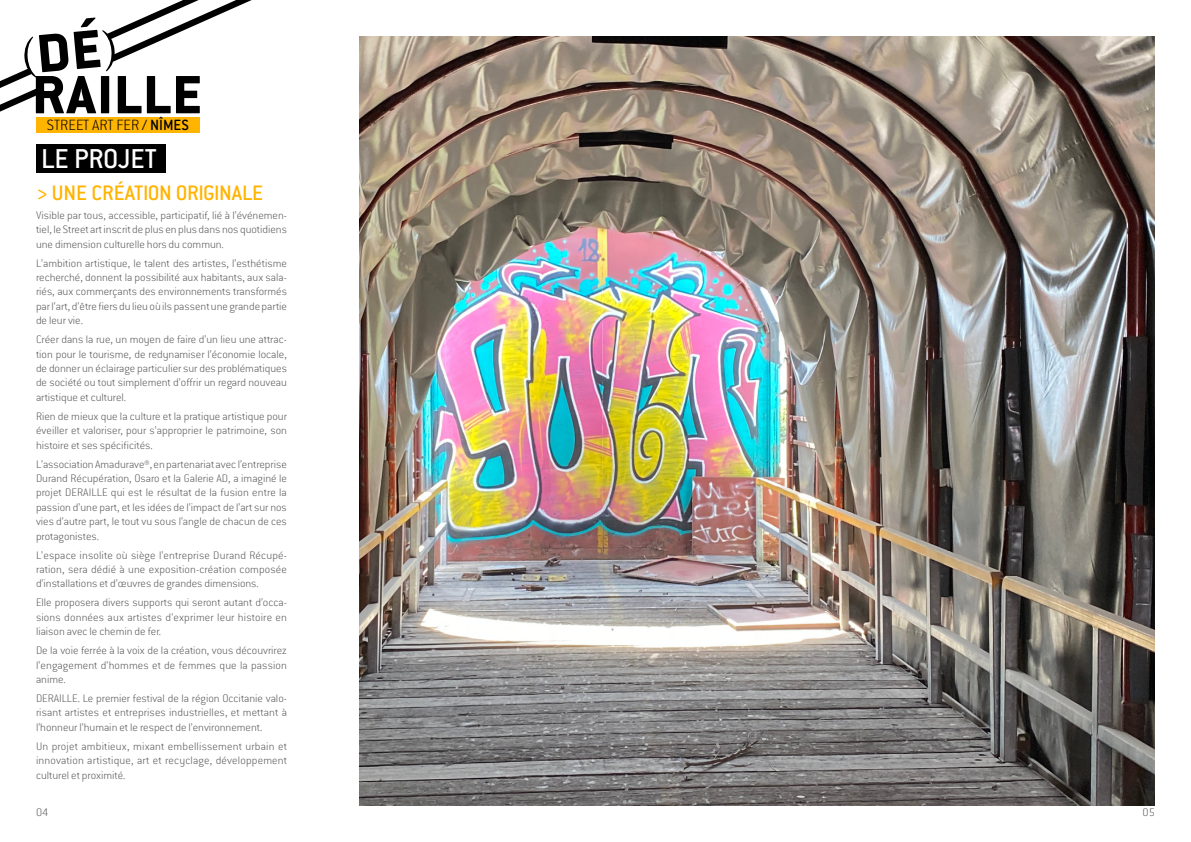
<style>
.page{position:relative;width:1191px;height:842px;background:#fff}
.page>*{position:absolute;margin:0;border:0;box-sizing:border-box;transform-origin:0 0}
.t1{font:800 59.2px "Conduit ITC";letter-spacing:.02em;color:#000}
.t2{font:47.6px "Adobe Garamond Pro";color:#000}
.t3{font:500 30px "Conduit ITC";color:#fff}
.t4{font:500 23px "Conduit ITC";color:#ffb400}
.t5{font:200 16.3px "Conduit ITC";color:#000}
.t6{font:200 12px/14.4px "Conduit ITC";color:#58585a;text-align:justify}
.s1{font-family:"Conduit ITC";font-weight:800;font-size:59.2px}
.s2{font-weight:500}
</style>
<div class="page">
<div style="left:36px;top:145px;width:129px;height:28px;background:#000"></div>
<div style="left:36px;top:117px;width:164px;height:16px;background:#ffb400"></div>
<svg style="left:0;top:68px;width:40px;height:44px"></svg>
<svg style="left:106px;top:0;width:146px;height:62px"></svg>
<img style="left:359px;top:36px;width:796px;height:770px">
<p class="t2" style="left:18px;top:30px;width:99px;rotate:-5deg">(<span class="s1">DÉ</span>)</p>
<p class="t1" style="left:32px;top:59px;width:171px">RAILLE</p>
<p class="t5" style="left:47px;top:115px;width:126px">street art fer / <span class="s2">NÎMES</span></p>
<p class="t3" style="left:41px;top:140px;width:48px">LE PROJET</p>
<p class="t4" style="left:36px;top:179px;width:67px">&gt; UNE CRÉATION</p>
<p class="t4" style="left:176px;top:179px;width:11px">ORIGINALE</p>
<p class="t6" style="left:36px;top:208px;width:252px">Visible par tous, accessible, participatif, lié à l’événemen&shy;tiel, le Street art inscrit de plus en plus dans nos quotidiens une dimension culturelle hors du commun.</p>
<p class="t6" style="left:36px;top:255px;width:252px">L’ambition artistique, le talent des artistes, l’esthétisme recherché, donnent la possibilité aux habitants, aux sala&shy;riés, aux commerçants des environnements transformés par l’art, d’être fiers du lieu où ils passent une grande partie de leur vie.</p>
<p class="t6" style="left:36px;top:332px;width:252px">Créer dans la rue, un moyen de faire d’un lieu une attrac&shy;tion pour le tourisme, de redynamiser l’économie locale, de donner un éclairage particulier sur des problématiques de société ou tout simplement d’offrir un regard nouveau artistique et culturel.</p>
<p class="t6" style="left:36px;top:409px;width:252px">Rien de mieux que la culture et la pratique artistique pour éveiller et valoriser, pour s’approprier le patrimoine, son histoire et ses spécificités.</p>
<p class="t6" style="left:36px;top:456px;width:252px">L’association Amadurave®, en partenariat avec l’entreprise Durand Récupération, Osaro et la Galerie AD, a imaginé le projet DERAI</p>
<p class="t6" style="left:36px;top:485px;width:252px;text-indent:56px">LLE qui est le résultat de la fusion entre la passion d’une part, et les idées de l’impact de l’art sur nos vies d’autre part, le tout vu sous l’angle de chacun de ces protagonistes.</p>
<p class="t6" style="left:36px;top:547px;width:252px">L’espace insolite où siège l’entreprise Durand Récupé&shy;ration, sera dédié à une exposition-création composée d’installations et d’œuvres de grandes dimensions.</p>
<p class="t6" style="left:36px;top:595px;width:252px">Elle proposera divers supports qui seront autant d’occa&shy;sions données aux artistes d’exprimer leur histoire en liaison avec le chemin de fer.</p>
<p class="t6" style="left:36px;top:643px;width:252px">De la voie ferrée à la voix de la création, vous découvrirez l’engagement d’hommes et de femmes que la passion anime.</p>
<p class="t6" style="left:36px;top:691px;width:6px">DERAI</p>
<p class="t6" style="left:36px;top:691px;width:252px;text-indent:26px">LLE. Le premier festival de la région Occitanie valo&shy;risant artistes et entreprises industrielles, et mettant à l’honneur l’humain et le respect de l’environnement.</p>
<p class="t6" style="left:36px;top:739px;width:252px">Un projet ambitieux, mixant embellissement urbain et innovation artistique, art et recyclage, développement culturel et proximité.</p>
<p class="t6" style="left:36px;top:805px;width:14px">04</p>
<p class="t6" style="left:1142px;top:805px;width:14px">05</p>
</div>
